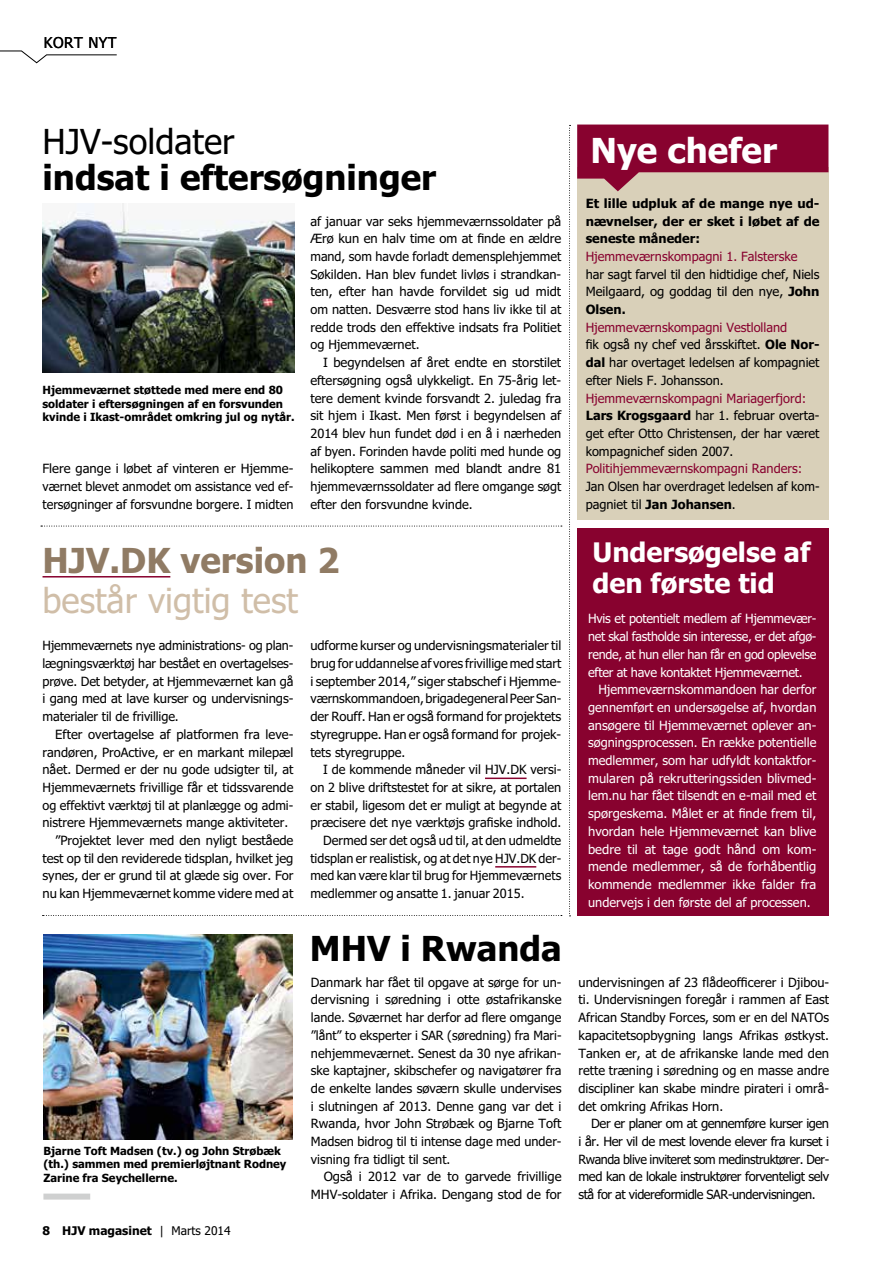
<style>
.page{position:relative;width:893px;height:1263px;background:#fff}
.page>*{position:absolute;margin:0;border:0;box-sizing:border-box;transform-origin:0 0}
.t1{font:700 34.5px "Tahoma";color:#000}
.t2{font:34.5px "Tahoma";color:#d0bea8}
.t3{font:700 34.5px "Tahoma";color:#907b64}
.t4{font:34.5px "Tahoma";color:#000}
.t5{font:700 34.5px "Tahoma";color:#fff}
.t6{font:700 27px/31.5px "Tahoma";color:#fff}
.t7{font:15px "Tahoma";letter-spacing:.03em;color:#000}
.t8{font:12.75px/17.7px "Tahoma";color:#000;text-align:justify}
.t9{font:12.75px/17.7px "Tahoma";letter-spacing:-.01em;color:#fff;text-align:justify}
.t10{font:700 12.75px/17.7px "Tahoma";color:#000;text-align:justify}
.t11{font:12.75px "Tahoma";color:#88022f}
.t12{font:700 12px "Tahoma";color:#000}
.t13{font:700 11.25px/13.5px "Tahoma";color:#000}
.s1{font-weight:400}
.s2{font-weight:700}
.s3{color:#88022f}
</style>
<div class="page">
<div style="left:577px;top:528px;width:251px;height:388px;background:#88022f"></div>
<div style="left:577px;top:167px;width:251px;height:353px;background:#d9d0b9"></div>
<svg style="left:577px;top:125px;width:251px;height:66px"></svg>
<img style="left:43px;top:204px;width:252px;height:168px">
<svg style="left:569px;top:125px;width:2px;height:791px"></svg>
<svg style="left:0;top:50px;width:117px;height:14px"></svg>
<hr style="left:43px;top:576px;width:127px;height:1px;background:#88022f">
<hr style="left:485px;top:777px;width:42px;height:2px;background:#88022f">
<hr style="left:495px;top:866px;width:41px;height:1px;background:#88022f">
<svg style="left:41px;top:526px;width:521px;height:1px"></svg>
<svg style="left:43px;top:915px;width:519px;height:1px"></svg>
<div style="left:43px;top:1193px;width:47px;height:6px;background:#cfd0d0"></div>
<img style="left:43px;top:935px;width:250px;height:205px">
<p class="t7" style="left:44px;top:33px;width:74px">KORT NYT</p>
<h1 class="t4" style="left:43px;top:120px;width:194px">HJV-soldater</h1>
<h1 class="t1" style="left:43px;top:156px;width:395px">indsat i eftersøgninger</h1>
<p class="t13" style="left:43px;top:383px;width:254px">Hjemmeværnet støttede med mere end 80 soldater i eftersøgningen af en forsvunden kvinde i Ikast-området omkring jul og nytår.</p>
<p class="t8" style="left:43px;top:459px;width:252px">Flere gange i løbet af vinteren er Hjemme&shy;værnet blevet anmodet om assistance ved ef&shy;tersøgninger af forsvundne borgere. I midten</p>
<p class="t8" style="left:310px;top:212px;width:252px">af januar var seks hjemmeværnssoldater på Ærø kun en halv time om at finde en ældre mand, som havde forladt demensplehjemmet Søkilden. Han blev fundet livløs i strandkan&shy;ten, efter han havde forvildet sig ud midt om natten. Desværre stod hans liv ikke til at redde trods den effektive indsats fra Politiet og Hjemmeværnet.</p>
<p class="t8" style="left:310px;top:353px;width:252px;text-indent:13px">I begyndelsen af året endte en storstilet eftersøgning også ulykkeligt. En 75-årig let&shy;tere dement kvinde forsvandt 2. juledag fra sit hjem i Ikast. Men først i begyndelsen af 2014 blev hun fundet død i en å i nærheden af byen. Forinden havde politi med hunde og helikoptere sammen med blandt andre 81 hjemmeværnssoldater ad flere omgange søgt efter den forsvundne kvinde.</p>
<h1 class="t3" style="left:43px;top:538px;width:299px">HJV.DK version 2</h1>
<h1 class="t2" style="left:43px;top:579px;width:257px">består vigtig test</h1>
<p class="t8" style="left:43px;top:636px;width:252px">Hjemmeværnets nye administrations- og plan&shy;lægningsværktøj har bestået en overtagelses&shy;prøve. Det betyder, at Hjemmeværnet kan gå i gang med at lave kurser og undervisnings&shy;materialer til de frivillige.</p>
<p class="t8" style="left:55px;top:725px;width:240px">Efter overtagelse af platformen fra leve-</p>
<p class="t8" style="left:43px;top:743px;width:252px">randøren, ProActive, er en markant milepæl</p>
<p class="t8" style="left:43px;top:760px;width:252px">nået. Dermed er der nu gode udsigter til, at</p>
<p class="t8" style="left:43px;top:778px;width:252px">Hjemmeværnets frivillige får et tidssvarende</p>
<p class="t8" style="left:43px;top:796px;width:252px">og effektivt værktøj til at planlægge og admi-</p>
<p class="t8" style="left:43px;top:813px;width:247px">nistrere Hjemmeværnets mange aktiviteter.</p>
<p class="t8" style="left:55px;top:831px;width:240px">”Projektet lever med den nyligt beståede</p>
<p class="t8" style="left:43px;top:849px;width:252px">test op til den reviderede tidsplan, hvilket jeg</p>
<p class="t8" style="left:43px;top:866px;width:252px">synes, der er grund til at glæde sig over. For</p>
<p class="t8" style="left:43px;top:884px;width:252px">nu kan Hjemmeværnet komme videre med at</p>
<p class="t8" style="left:310px;top:636px;width:252px">udforme kurser og undervisningsmaterialer til brug for uddannelse af vores frivillige med start i september 2014,” siger stabschef i Hjemme&shy;værnskommandoen, brigadegeneral Peer San&shy;der Rouff. Han er også formand for projektets styregruppe. Han er også formand for projek&shy;tets styregruppe.</p>
<p class="t8" style="left:323px;top:760px;width:240px">I de kommende måneder vil HJV.DK versi-</p>
<p class="t8" style="left:310px;top:778px;width:252px">on 2 blive driftstestet for at sikre, at portalen</p>
<p class="t8" style="left:310px;top:796px;width:252px">er stabil, ligesom det er muligt at begynde at</p>
<p class="t8" style="left:310px;top:813px;width:252px">præcisere det nye værktøjs grafiske indhold.</p>
<p class="t8" style="left:323px;top:831px;width:240px">Dermed ser det også ud til, at den udmeldte</p>
<p class="t8" style="left:310px;top:849px;width:252px">tidsplan er realistisk, og at det nye HJV.DK der-</p>
<p class="t8" style="left:310px;top:866px;width:252px">med kan være klar til brug for Hjemmeværnets</p>
<p class="t8" style="left:310px;top:884px;width:216px">medlemmer og ansatte 1. januar 2015.</p>
<p class="t13" style="left:43px;top:1143px;width:244px">Bjarne Toft Madsen (tv.) og John Strøbæk (th.) sammen med premierløjtnant Rodney<br>Zarine fra Seychellerne.</p>
<p class="t12" style="left:43px;top:1223px;width:190px">8 HJV magasinet <span class="s1">| Marts 2014</span></p>
<h1 class="t1" style="left:310px;top:926px;width:253px">MHV i Rwanda</h1>
<p class="t8" style="left:311px;top:973px;width:252px">Danmark har fået til opgave at sørge for un&shy;dervisning i søredning i otte østafrikanske lande. Søværnet har derfor ad flere omgange ”lånt” to eksperter i SAR (søredning) fra Mari&shy;nehjemmeværnet. Senest da 30 nye afrikan&shy;ske kaptajner, skibschefer og navigatører fra de enkelte landes søværn skulle undervises i slutningen af 2013. Denne gang var det i Rwanda, hvor John Strøbæk og Bjarne Toft Madsen bidrog til ti intense dage med under&shy;visning fra tidligt til sent.</p>
<p class="t8" style="left:311px;top:1167px;width:252px;text-align:right">Også i 2012 var de to garvede frivillige<br>MHV-soldater i Afrika. Dengang stod de for</p>
<h1 class="t5" style="left:590px;top:128px;width:188px">Nye chefer</h1>
<p class="t10" style="left:586px;top:194px;width:235px">Et lille udpluk af de mange nye ud&shy;nævnelser, der er sket i løbet af de seneste måneder:</p>
<p class="t11" style="left:586px;top:248px;width:213px">Hjemmeværnskompagni 1. Falsterske</p>
<p class="t8" style="left:586px;top:265px;width:235px">har sagt farvel til den hidtidige chef, Niels Meilgaard, og goddag til den nye, <span class="s2">John Olsen.</span></p>
<p class="t8" style="left:586px;top:318px;width:235px;text-align:left"><span class="s3">Hjemmeværnskompagni Vestlolland<br></span>fik også ny chef ved årsskiftet. <span class="s2">Ole Nor&shy;dal</span> har overtaget ledelsen af kompagniet efter Niels F. Johansson.</p>
<p class="t8" style="left:586px;top:389px;width:235px;text-align:left"><span class="s3">Hjemmeværnskompagni Mariagerfjord:<br></span><span class="s2">Lars Krogsgaard</span> har 1. februar overta&shy;get efter Otto Christensen, der har været kompagnichef siden 2007.</p>
<p class="t11" style="left:586px;top:461px;width:218px">Politihjemmeværnskompagni Randers:</p>
<p class="t8" style="left:586px;top:477px;width:235px">Jan Olsen har overdraget ledelsen af kom&shy;pagniet til <span class="s2">Jan Johansen</span>.</p>
<h2 class="t6" style="left:592px;top:535px;width:220px">Undersøgelse af den første tid</h2>
<p class="t9" style="left:588px;top:609px;width:230px">Hvis et potentielt medlem af Hjemmevær&shy;net skal fastholde sin interesse, er det afgø&shy;rende, at hun eller han får en god oplevelse efter at have kontaktet Hjemmeværnet.</p>
<p class="t9" style="left:588px;top:680px;width:230px;text-indent:10px">Hjemmeværnskommandoen har derfor gennemført en undersøgelse af, hvordan ansøgere til Hjemmeværnet oplever an&shy;søgningsprocessen. En række potentielle medlemmer, som har udfyldt kontaktfor&shy;mularen på rekrutteringssiden blivmed&shy;lem.nu har fået tilsendt en e-mail med et spørgeskema. Målet er at finde frem til, hvordan hele Hjemmeværnet kan blive bedre til at tage godt hånd om kom&shy;mende medlemmer, så de forhåbentlig kommende medlemmer ikke falder fra undervejs i den første del af processen.</p>
<p class="t8" style="left:579px;top:973px;width:252px">undervisningen af 23 flådeofficerer i Djibou&shy;ti. Undervisningen foregår i rammen af East African Standby Forces, som er en del NATOs kapacitetsopbygning langs Afrikas østkyst.<br>Tanken er, at de afrikanske lande med den rette træning i søredning og en masse andre discipliner kan skabe mindre pirateri i områ&shy;det omkring Afrikas Horn.</p>
<p class="t8" style="left:579px;top:1114px;width:252px;text-indent:13px">Der er planer om at gennemføre kurser igen i år. Her vil de mest lovende elever fra kurset i Rwanda blive inviteret som medinstruktører. Der&shy;med kan de lokale instruktører forventeligt selv stå for at videreformidle SAR-undervisningen.</p>
</div>
